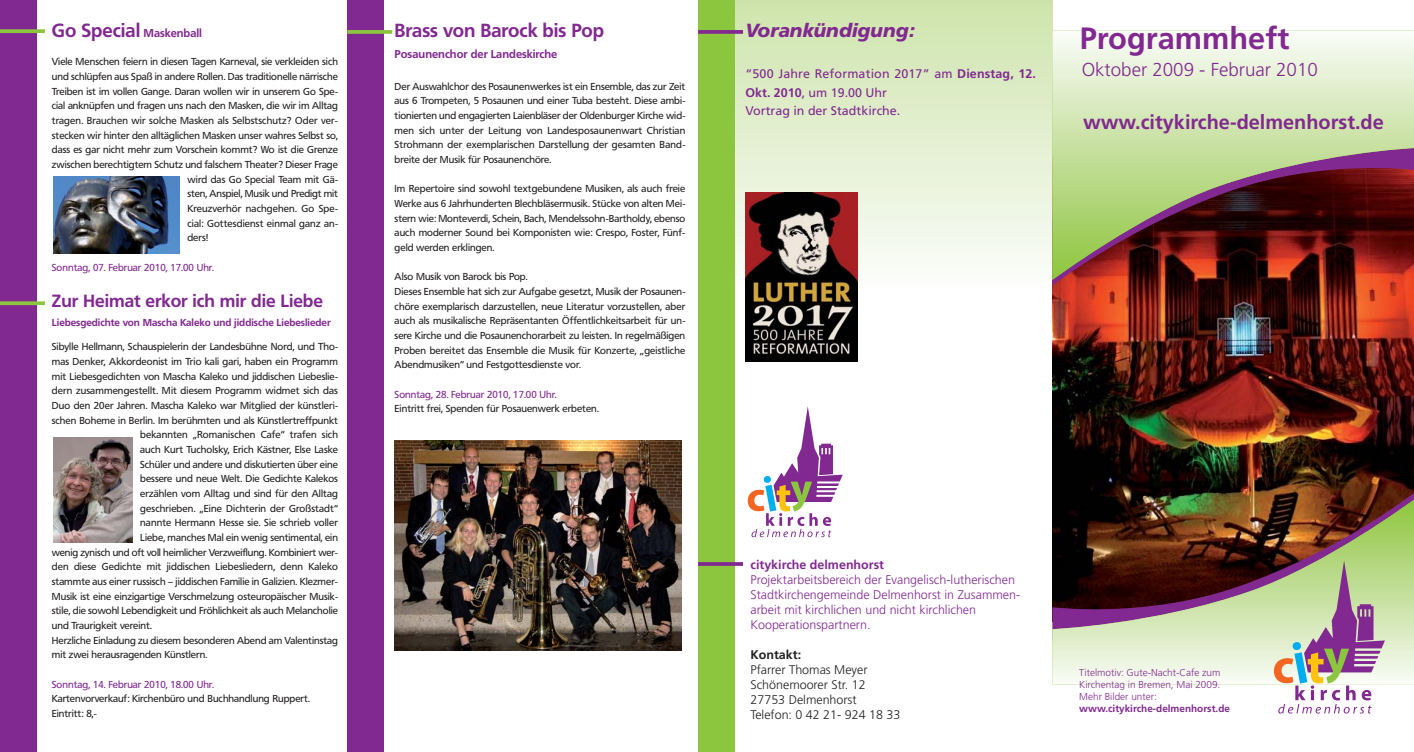
<style>
.page{position:relative;width:1414px;height:752px;background:#fff}
.page>*{position:absolute;margin:0;border:0;box-sizing:border-box;transform-origin:0 0}
.t1{font:700 30.75px "Frutiger";color:#812990}
.t2{font:700 20px "Frutiger";color:#812990}
.t3{font:300 18.75px "Frutiger";color:#812990}
.t4{font:700 18.75px "Frutiger VR";color:#812990}
.t5{font:italic 900 18.75px "Frutiger VR";color:#812990}
.t6{font:700 17.5px "Frutiger VR";color:#812990}
.t7{font:300 12.5px/15px "Frutiger";color:#812990}
.t8{font:12.5px/18.8px "Frutiger";color:#812990}
.t9{font:300 12.5px/15px "Frutiger";color:#231f20}
.t10{font:700 12.5px "Frutiger";color:#812990}
.t11{font:700 12.5px "Frutiger";color:#231f20}
.t12{font:700 11.25px "Frutiger VR";color:#812990}
.t13{font:10px/14.6px "Frutiger VR";color:#231f20}
.t14{font:10px "Frutiger VR";color:#812990}
.t15{font:300 10px/12px "Frutiger";color:#812990;text-align:justify}
.t16{font:700 10px "Frutiger VR";color:#812990}
.t17{font:700 10px "Frutiger";color:#812990}
.s1{font-size:18.75px}
.s2{font-weight:700}
</style>
<div class="page">
<div style="left:734px;top:0;width:318px;height:287px;background:linear-gradient(to bottom,#cee4ac,#fbfdfa)"></div>
<img style="left:1052px;top:285px;width:362px;height:207px">
<svg style="left:748px;top:406px;width:95px;height:131px"></svg>
<svg style="left:1052px;top:280px;width:362px;height:5px;background:#722013"></svg>
<svg style="left:1052px;top:30px;width:362px;height:250px;background:#aa9e81"></svg>
<div style="left:0;top:0;width:36px;height:751px;background:#812990"></div>
<img style="left:1052px;top:492px;width:362px;height:7px">
<img style="left:1052px;top:499px;width:362px;height:185px">
<svg style="left:1274px;top:560px;width:111px;height:153px"></svg>
<div style="left:347px;top:0;width:36px;height:751px;background:#812990"></div>
<div style="left:698px;top:0;width:36px;height:751px;background:#8cc63f"></div>
<img style="left:53px;top:437px;width:80px;height:105px">
<img style="left:746px;top:192px;width:111px;height:170px">
<img style="left:53px;top:176px;width:127px;height:77px">
<svg style="left:0;top:29px;width:45px;height:4px"></svg>
<svg style="left:0;top:301px;width:45px;height:4px"></svg>
<svg style="left:347px;top:30px;width:45px;height:4px"></svg>
<img style="left:395px;top:440px;width:287px;height:210px">
<svg style="left:698px;top:30px;width:45px;height:4px"></svg>
<hr style="left:698px;top:562px;width:45px;height:3px;background:#812990">
<p class="t12" style="left:52px;top:29px;width:152px"><span class="s1">Go Special</span> Maskenball</p>
<p class="t13" style="left:52px;top:55px;width:288px">Viele Menschen feiern in diesen Tagen Karneval, sie verkleiden sich</p>
<p class="t13" style="left:52px;top:70px;width:288px">und schlüpfen aus Spaß in andere Rollen. Das traditionelle närrische</p>
<p class="t13" style="left:52px;top:85px;width:288px">Treiben ist im vollen Gange. Daran wollen wir in unserem Go Spe-</p>
<p class="t13" style="left:52px;top:99px;width:288px">cial anknüpfen und fragen uns nach den Masken, die wir im Alltag</p>
<p class="t13" style="left:52px;top:114px;width:288px">tragen. Brauchen wir solche Masken als Selbstschutz? Oder ver-</p>
<p class="t13" style="left:52px;top:129px;width:288px">stecken wir hinter den alltäglichen Masken unser wahres Selbst so,</p>
<p class="t13" style="left:52px;top:143px;width:288px">dass es gar nicht mehr zum Vorschein kommt? Wo ist die Grenze</p>
<p class="t13" style="left:52px;top:158px;width:288px">zwischen berechtigtem Schutz und falschem Theater? Dieser Frage</p>
<p class="t13" style="left:187px;top:172px;width:152px">wird das Go Special Team mit Gä-</p>
<p class="t13" style="left:187px;top:187px;width:152px">sten, Anspiel, Musik und Predigt mit</p>
<p class="t13" style="left:187px;top:202px;width:152px">Kreuzverhör nachgehen. Go Spe-</p>
<p class="t13" style="left:187px;top:216px;width:152px">cial: Gottesdienst einmal ganz an-</p>
<p class="t13" style="left:187px;top:231px;width:22px">ders!</p>
<p class="t14" style="left:52px;top:263px;width:164px">Sonntag, 07. Februar 2010, 17.00 Uhr.</p>
<h3 class="t6" style="left:52px;top:293px;width:273px">Zur Heimat erkor ich mir die Liebe</h3>
<p class="t16" style="left:52px;top:318px;width:280px">Liebesgedichte von Mascha Kaleko und jiddische Liebeslieder</p>
<p class="t13" style="left:52px;top:340px;width:288px">Sibylle Hellmann, Schauspielerin der Landesbühne Nord, und Tho-</p>
<p class="t13" style="left:52px;top:355px;width:288px">mas Denker, Akkordeonist im Trio kali gari, haben ein Programm</p>
<p class="t13" style="left:52px;top:369px;width:288px">mit Liebesgedichten von Mascha Kaleko und jiddischen Liebeslie-</p>
<p class="t13" style="left:52px;top:384px;width:288px">dern zusammengestellt. Mit diesem Programm widmet sich das</p>
<p class="t13" style="left:52px;top:399px;width:288px">Duo den 20er Jahren. Mascha Kaleko war Mitglied der künstleri-</p>
<p class="t13" style="left:52px;top:413px;width:288px">schen Boheme in Berlin. Im berühmten und als Künstlertreffpunkt</p>
<p class="t13" style="left:140px;top:428px;width:199px">bekannten „Romanischen Cafe“ trafen sich</p>
<p class="t13" style="left:140px;top:443px;width:199px">auch Kurt Tucholsky, Erich Kästner, Else Laske</p>
<p class="t13" style="left:140px;top:457px;width:199px">Schüler und andere und diskutierten über eine</p>
<p class="t13" style="left:140px;top:472px;width:199px">bessere und neue Welt. Die Gedichte Kalekos</p>
<p class="t13" style="left:140px;top:487px;width:199px">erzählen vom Alltag und sind für den Alltag</p>
<p class="t13" style="left:140px;top:501px;width:199px">geschrieben. „Eine Dichterin der Großstadt“</p>
<p class="t13" style="left:140px;top:516px;width:199px">nannte Hermann Hesse sie. Sie schrieb voller</p>
<p class="t13" style="left:140px;top:530px;width:199px">Liebe, manches Mal ein wenig sentimental, ein</p>
<p class="t13" style="left:52px;top:545px;width:288px">wenig zynisch und oft voll heimlicher Verzweiflung. Kombiniert wer-</p>
<p class="t13" style="left:52px;top:560px;width:288px">den diese Gedichte mit jiddischen Liebesliedern, denn Kaleko</p>
<p class="t13" style="left:52px;top:574px;width:288px">stammte aus einer russisch – jiddischen Familie in Galizien. Klezmer-</p>
<p class="t13" style="left:52px;top:589px;width:288px">Musik ist eine einzigartige Verschmelzung osteuropäischer Musik-</p>
<p class="t13" style="left:52px;top:604px;width:288px">stile, die sowohl Lebendigkeit und Fröhlichkeit als auch Melancholie</p>
<p class="t13" style="left:52px;top:618px;width:102px">und Traurigkeit vereint.</p>
<p class="t13" style="left:52px;top:633px;width:288px">Herzliche Einladung zu diesem besonderen Abend am Valentinstag</p>
<p class="t13" style="left:52px;top:648px;width:157px">mit zwei herausragenden Künstlern.</p>
<p class="t14" style="left:52px;top:679px;width:164px">Sonntag, 14. Februar 2010, 18.00 Uhr.</p>
<p class="t13" style="left:52px;top:692px;width:260px">Kartenvorverkauf: Kirchenbüro und Buchhandlung Ruppert.<br>Eintritt: 8,-</p>
<h3 class="t4" style="left:395px;top:23px;width:211px">Brass von Barock bis Pop</h3>
<p class="t12" style="left:395px;top:49px;width:164px">Posaunenchor der Landeskirche</p>
<p class="t13" style="left:395px;top:80px;width:292px;text-align:justify">Der Auswahlchor des Posaunenwerkes ist ein Ensemble, das zur Zeit aus 6 Trompeten, 5 Posaunen und einer Tuba besteht. Diese ambi&shy;tionierten und engagierten Laienbläser der Oldenburger Kirche wid&shy;men sich unter der Leitung von Landesposaunenwart Christian Strohmann der exemplarischen Darstellung der gesamten Band&shy;breite der Musik für Posaunenchöre.</p>
<p class="t13" style="left:395px;top:182px;width:292px;text-align:justify">Im Repertoire sind sowohl textgebundene Musiken, als auch freie Werke aus 6 Jahrhunderten Blechbläsermusik. Stücke von alten Mei&shy;stern wie: Monteverdi, Schein, Bach, Mendelssohn-Bartholdy, ebenso auch moderner Sound bei Komponisten wie: Crespo, Foster, Fünf&shy;geld werden erklingen.</p>
<p class="t13" style="left:395px;top:270px;width:292px">Also Musik von Barock bis Pop.<br>Dieses Ensemble hat sich zur Aufgabe gesetzt, Musik der Posaunen&shy;chöre exemplarisch darzustellen, neue Literatur vorzustellen, aber auch als musikalische Repräsentanten Öffentlichkeitsarbeit für un&shy;sere Kirche und die Posaunenchorarbeit zu leisten. In regelmäßigen Proben bereitet das Ensemble die Musik für Konzerte, „geistliche Abendmusiken“ und Festgottesdienste vor.</p>
<p class="t14" style="left:395px;top:390px;width:164px">Sonntag, 28. Februar 2010, 17.00 Uhr.</p>
<p class="t13" style="left:395px;top:402px;width:206px">Eintritt frei, Spenden für Posauenwerk erbeten.</p>
<h3 class="t5" style="left:745px;top:23px;width:171px">Vorankündigung:</h3>
<p class="t8" style="left:745px;top:65px;width:292px">“500 Jahre Reformation 2017” am <span class="s2">Dienstag, 12.<br>Okt. 2010</span>, um 19.00 Uhr<br>Vortrag in der Stadtkirche.</p>
<h1 class="t1" style="left:1080px;top:26px;width:211px">Programmheft</h1>
<h3 class="t3" style="left:1082px;top:62px;width:238px">Oktober 2009 - Februar 2010</h3>
<h2 class="t2" style="left:1083px;top:114px;width:302px">www.citykirche-delmenhorst.de</h2>
<p class="t10" style="left:750px;top:559px;width:135px">citykirche delmenhorst</p>
<p class="t7" style="left:750px;top:572px;width:271px">Projektarbeitsbereich der Evangelisch-lutherischen Stadtkirchengemeinde Delmenhorst in Zusammen&shy;arbeit mit kirchlichen und nicht kirchlichen Kooperationspartnern.</p>
<p class="t11" style="left:750px;top:649px;width:52px">Kontakt:</p>
<p class="t9" style="left:750px;top:662px;width:151px">Pfarrer Thomas Meyer<br>Schönemoorer Str. 12<br>27753 Delmenhorst<br>Telefon: 0 42 21- 924 18 33</p>
<p class="t15" style="left:1079px;top:667px;width:143px">Titelmotiv: Gute-Nacht-Cafe zum Kirchentag in Bremen, Mai 2009.<br>Mehr Bilder unter:</p>
<p class="t17" style="left:1079px;top:704px;width:152px">www.citykirche-delmenhorst.de</p>
</div>
